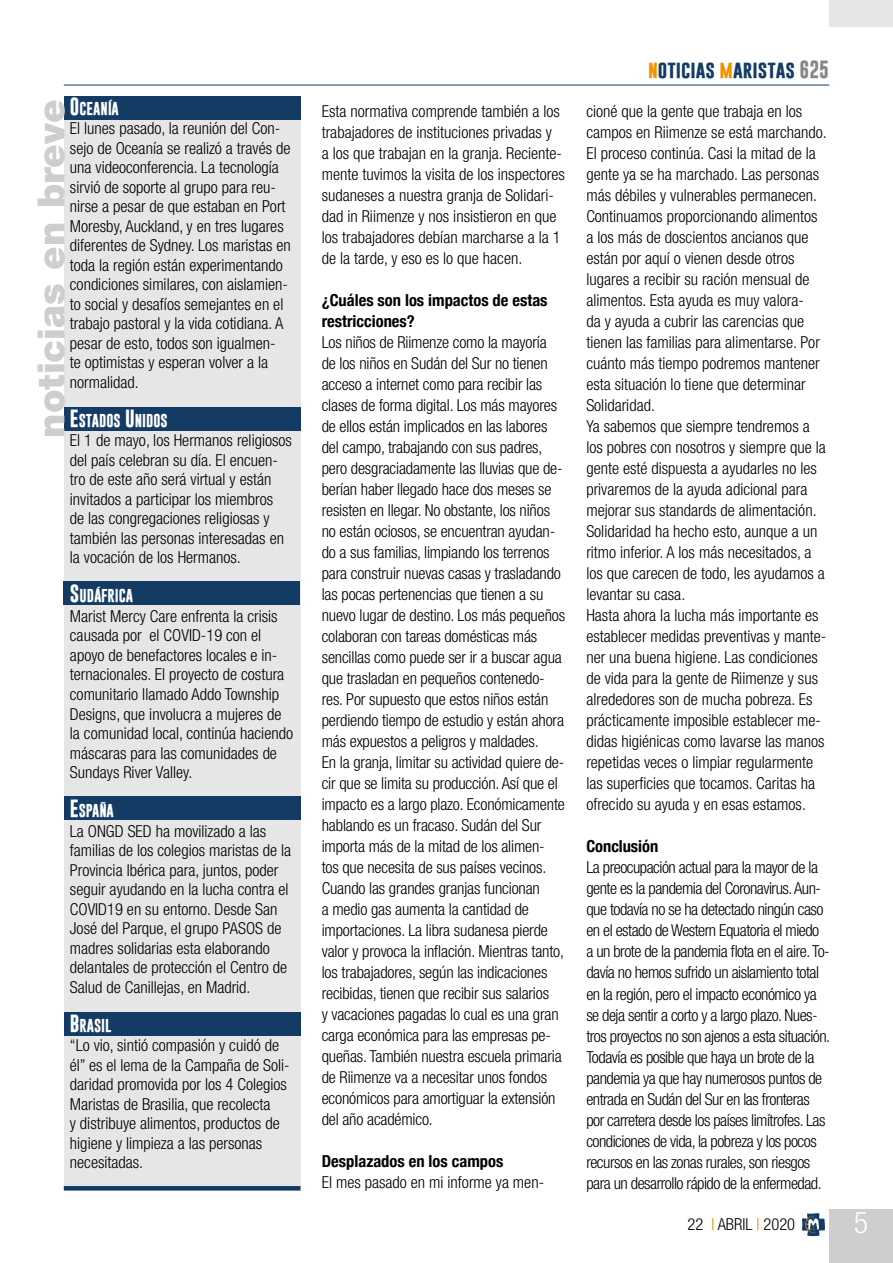
<style>
.page{position:relative;width:893px;height:1263px;background:#fff}
.page>*{position:absolute;margin:0;border:0;box-sizing:border-box;transform-origin:0 0}
.t1{font:900 37.5px "Helvetica Neue";color:#cfcece}
.t2{font:300 condensed 30px "Helvetica Neue";color:#fff}
.t3{font:700 18px "Gobold";color:#133b64}
.t4{font:300 condensed 16.5px/21px "Helvetica Neue";color:#000}
.t5{font:300 condensed 16.5px/21px "Helvetica Neue";letter-spacing:-.03em;color:#000}
.t6{font:700 condensed 16.5px/21px "Helvetica Neue";color:#000}
.t7{font:700 13.5px "Gobold";color:#fff}
.s1{font-size:18px}
.s2{color:#f39200}
.s3{color:#878787}
</style>
<div class="page">
<div style="left:829px;top:1209px;width:64px;height:54px;background:#cfcece"></div>
<hr style="left:64px;top:85px;width:765px;height:1px;background:#133b64">
<svg style="left:802px;top:1213px;width:23px;height:23px"></svg>
<div style="left:829px;top:0;width:64px;height:27px;background:#e6e5e5"></div>
<div style="left:64px;top:98px;width:236px;height:1092px;background:#e7e6e6"></div>
<hr style="left:64px;top:1186px;width:236px;height:4px;background:#133b64">
<div style="left:64px;top:96px;width:236px;height:24px;background:#133b64"></div>
<div style="left:63px;top:581px;width:237px;height:24px;background:#133b64"></div>
<div style="left:64px;top:796px;width:236px;height:24px;background:#133b64"></div>
<div style="left:64px;top:1012px;width:236px;height:24px;background:#133b64"></div>
<div style="left:64px;top:407px;width:236px;height:24px;background:#133b64"></div>
<p class="t7" style="left:70px;top:100px;width:50px"><span class="s1">O</span>CEANÍA</p>
<p class="t4" style="left:70px;top:119px;width:222px;line-height:19.5px">El lunes pasado, la reunión del Con&shy;sejo de Oceanía se realizó a través de una videoconferencia. La tecnología sirvió de soporte al grupo para reu&shy;nirse a pesar de que estaban en Port Moresby, Auckland, y en tres lugares diferentes de Sydney. Los maristas en toda la región están experimentando condiciones similares, con aislamien&shy;to social y desafíos semejantes en el trabajo pastoral y la vida cotidiana. A pesar de esto, todos son igualmen&shy;te optimistas y esperan volver a la normalidad.</p>
<p class="t7" style="left:70px;top:412px;width:99px"><span class="s1">E</span>STADOS <span class="s1">U</span>NIDOS</p>
<p class="t4" style="left:70px;top:431px;width:224px;line-height:19.5px">El 1 de mayo, los Hermanos religiosos del país celebran su día. El encuen&shy;tro de este año será virtual y están invitados a participar los miembros<br>de las congregaciones religiosas y también las personas interesadas en la vocación de los Hermanos.</p>
<p class="t7" style="left:70px;top:587px;width:65px"><span class="s1">S</span>UDÁFRICA</p>
<p class="t4" style="left:70px;top:606px;width:225px;line-height:19.5px">Marist Mercy Care enfrenta la crisis causada por el COVID-19 con el apoyo de benefactores locales e in&shy;ternacionales. El proyecto de costura comunitario llamado Addo Township Designs, que involucra a mujeres de la comunidad local, continúa haciendo máscaras para las comunidades de Sundays River Valley.</p>
<p class="t7" style="left:70px;top:802px;width:45px"><span class="s1">E</span>SPAÑA</p>
<p class="t4" style="left:70px;top:821px;width:223px;line-height:19.5px">La ONGD SED ha movilizado a las familias de los colegios maristas de la Provincia Ibérica para, juntos, poder seguir ayudando en la lucha contra el COVID19 en su entorno. Desde San José del Parque, el grupo PASOS de madres solidarias esta elaborando delantales de protección el Centro de Salud de Canillejas, en Madrid.</p>
<p class="t7" style="left:70px;top:1016px;width:43px"><span class="s1">B</span>RASIL</p>
<p class="t4" style="left:70px;top:1035px;width:221px;line-height:19.5px">“Lo vio, sintió compasión y cuidó de él” es el lema de la Campaña de Soli&shy;daridad promovida por los 4 Colegios<br>Maristas de Brasilia, que recolecta<br>y distribuye alimentos, productos de higiene y limpieza a las personas necesitadas.</p>
<h1 class="t1" style="left:29px;top:438px;width:339px;rotate:-90deg">noticias en breve</h1>
<p class="t4" style="left:322px;top:101px;width:245px">Esta normativa comprende también a los trabajadores de instituciones privadas y<br>a los que trabajan en la granja. Reciente&shy;mente tuvimos la visita de los inspectores sudaneses a nuestra granja de Solidari&shy;dad in Riimenze y nos insistieron en que los trabajadores debían marcharse a la 1 de la tarde, y eso es lo que hacen.</p>
<p class="t6" style="left:322px;top:289px;width:227px">¿Cuáles son los impactos de estas restricciones?</p>
<p class="t4" style="left:322px;top:332px;width:245px">Los niños de Riimenze como la mayoría<br>de los niños en Sudán del Sur no tienen acceso a internet como para recibir las clases de forma digital. Los más mayores de ellos están implicados en las labores del campo, trabajando con sus padres, pero desgraciadamente las lluvias que de&shy;berían haber llegado hace dos meses se resisten en llegar. No obstante, los niños no están ociosos, se encuentran ayudan&shy;do a sus familias, limpiando los terrenos para construir nuevas casas y trasladando las pocas pertenencias que tienen a su nuevo lugar de destino. Los más pequeños colaboran con tareas domésticas más sencillas como puede ser ir a buscar agua que trasladan en pequeños contenedo&shy;res. Por supuesto que estos niños están perdiendo tiempo de estudio y están ahora más expuestos a peligros y maldades.<br>En la granja, limitar su actividad quiere de&shy;cir que se limita su producción. Así que el impacto es a largo plazo. Económicamente hablando es un fracaso. Sudán del Sur importa más de la mitad de los alimen&shy;tos que necesita de sus países vecinos.<br>Cuando las grandes granjas funcionan<br>a medio gas aumenta la cantidad de importaciones. La libra sudanesa pierde valor y provoca la inflación. Mientras tanto, los trabajadores, según las indicaciones recibidas, tienen que recibir sus salarios<br>y vacaciones pagadas lo cual es una gran carga económica para las empresas pe&shy;queñas. También nuestra escuela primaria de Riimenze va a necesitar unos fondos económicos para amortiguar la extensión del año académico.</p>
<p class="t6" style="left:322px;top:1150px;width:183px">Desplazados en los campos</p>
<p class="t4" style="left:322px;top:1172px;width:224px">El mes pasado en mi informe ya men-</p>
<p class="t3" style="left:648px;top:57px;width:183px"><span class="s2">N</span>OTICIAS <span class="s2">M</span>ARISTAS <span class="s3">625</span></p>
<p class="t4" style="left:586px;top:101px;width:242px">cioné que la gente que trabaja en los campos en Riimenze se está marchando.<br>El proceso continúa. Casi la mitad de la gente ya se ha marchado. Las personas más débiles y vulnerables permanecen.<br>Continuamos proporcionando alimentos a los más de doscientos ancianos que están por aquí o vienen desde otros lugares a recibir su ración mensual de alimentos. Esta ayuda es muy valora-<br>da y ayuda a cubrir las carencias que tienen las familias para alimentarse. Por cuánto más tiempo podremos mantener esta situación lo tiene que determinar Solidaridad.<br>Ya sabemos que siempre tendremos a los pobres con nosotros y siempre que la gente esté dispuesta a ayudarles no les privaremos de la ayuda adicional para mejorar sus standards de alimentación.<br>Solidaridad ha hecho esto, aunque a un ritmo inferior. A los más necesitados, a los que carecen de todo, les ayudamos a levantar su casa.<br>Hasta ahora la lucha más importante es establecer medidas preventivas y mante&shy;ner una buena higiene. Las condiciones de vida para la gente de Riimenze y sus alrededores son de mucha pobreza. Es prácticamente imposible establecer me&shy;didas higiénicas como lavarse las manos repetidas veces o limpiar regularmente las superficies que tocamos. Caritas ha ofrecido su ayuda y en esas estamos.</p>
<p class="t6" style="left:586px;top:835px;width:74px">Conclusión</p>
<p class="t5" style="left:586px;top:857px;width:245px">La preocupación actual para la mayor de la gente es la pandemia del Coronavirus. Aun&shy;que todavía no se ha detectado ningún caso en el estado de Western Equatoria el miedo a un brote de la pandemia flota en el aire. To&shy;davía no hemos sufrido un aislamiento total en la región, pero el impacto económico ya se deja sentir a corto y a largo plazo. Nues&shy;tros proyectos no son ajenos a esta situación.<br>Todavía es posible que haya un brote de la pandemia ya que hay numerosos puntos de entrada en Sudán del Sur en las fronteras por carretera desde los países limítrofes. Las condiciones de vida, la pobreza y los pocos recursos en las zonas rurales, son riesgos para un desarrollo rápido de la enfermedad.</p>
<p class="t4" style="left:688px;top:1214px;width:109px">22 <span class="s2">I</span> ABRIL <span class="s2">I</span> 2020</p>
<h2 class="t2" style="left:854px;top:1205px;width:16px">5</h2>
</div>
